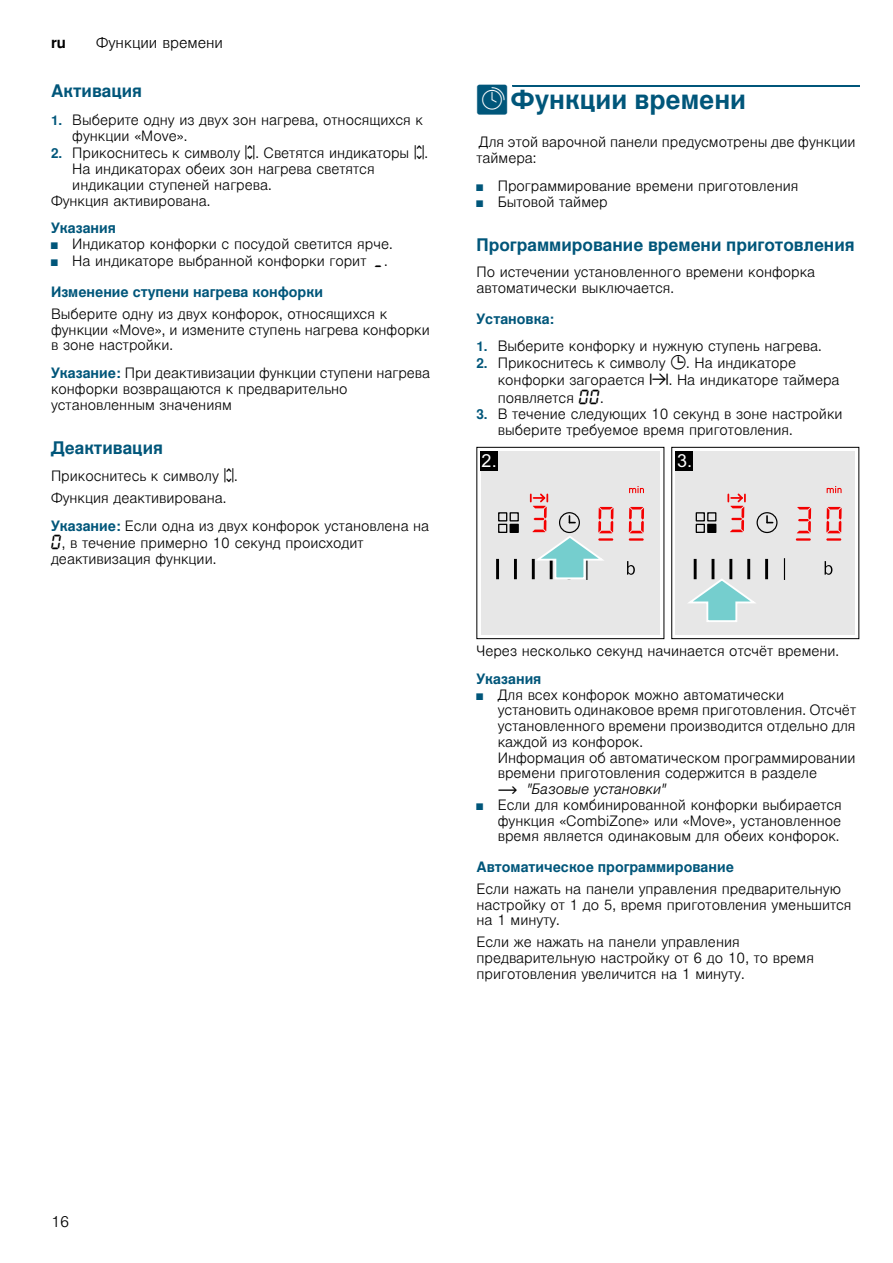
<style>
.page{position:relative;width:893px;height:1263px;background:#fff}
.page>*{position:absolute;margin:0;border:0;box-sizing:border-box;transform-origin:0 0}
.t1{font:700 26.25px "Nimbus San L";color:#00567a}
.t2{font:700 17.25px "Nimbus San L";color:#00567a}
.t3{font:300 15px "Nimbus San L";color:#000}
.t4{font:700 15px "Nimbus San L";color:#000}
.t5{font:300 14.25px/15.8px "Nimbus San L";color:#000}
.t6{font:700 14.25px "Nimbus San L";color:#00567a}
.s1{font-weight:700;font-size:13.5px;color:#00567a}
.s2{font-family:"BSH Symb PH4";font-weight:400;font-size:15.75px}
.s3{font-size:9px;color:#00567a}
.s4{font-family:"BSH Symb All";font-weight:400;font-size:15.75px}
.s5{font-weight:700;color:#00567a}
.s6{font-family:"BSH Symb PG2";font-weight:400;font-size:27px}
.s7{font-family:"BSH Symb PH1";font-weight:400;font-size:15.75px}
.s8{font-family:"BSH Symb PH1";font-weight:400}
.s9{font-style:italic}
</style>
<div class="page">
<div style="left:512px;top:85px;width:347px;height:2px;border:1px solid #00567a"></div>
<svg style="left:477px;top:447px;width:187px;height:192px;background:#dcdada"></svg>
<svg style="left:672px;top:447px;width:186px;height:192px;background:#dbdada"></svg>
<p class="t4" style="left:51px;top:34px;width:16px">ru</p>
<p class="t3" style="left:96px;top:33px;width:128px">Функции времени</p>
<p class="t2" style="left:51px;top:80px;width:93px">Активация</p>
<p class="t5" style="left:72px;top:111px;width:352px;text-indent:-21px"><span class="s1">1.</span> Выберите одну из двух зон нагрева, относящихся к функции «Move».</p>
<p class="t5" style="left:51px;top:144px;width:378px"><span class="s1">2.</span> Прикоснитесь к символу <span class="s2">ÿ</span>. Светятся индикаторы <span class="s2">ÿ</span>.</p>
<p class="t5" style="left:72px;top:160px;width:304px">На индикаторах обеих зон нагрева светятся</p>
<p class="t5" style="left:72px;top:176px;width:201px">индикации ступеней нагрева.</p>
<p class="t5" style="left:51px;top:191px;width:161px">Функция активирована.</p>
<p class="t6" style="left:51px;top:219px;width:66px">Указания</p>
<p class="t5" style="left:51px;top:235px;width:343px"><span class="s3">■</span> Индикатор конфорки с посудой светится ярче.</p>
<p class="t5" style="left:51px;top:244px;width:338px;line-height:31.2px"><span class="s3">■</span> На индикаторе выбранной конфорки горит <span class="s4">¬</span>.<br><span class="s5">Изменение ступени нагрева конфорки</span></p>
<p class="t5" style="left:51px;top:305px;width:380px">Выберите одну из двух конфорок, относящихся к функции «Move», и измените ступень нагрева конфорки в зоне настройки.</p>
<p class="t5" style="left:51px;top:364px;width:381px"><span class="s5">Указание:</span> При деактивизации функции ступени нагрева конфорки возвращаются к предварительно установленным значениям</p>
<p class="t2" style="left:51px;top:437px;width:113px">Деактивация</p>
<p class="t5" style="left:51px;top:464px;width:188px;line-height:22.2px">Прикоснитесь к символу <span class="s2">ÿ</span>.<br>Функция деактивирована.</p>
<p class="t5" style="left:51px;top:516px;width:380px;line-height:16.5px"><span class="s5">Указание:</span> Если одна из двух конфорок установлена на <span class="s4">‹</span>, в течение примерно 10 секунд происходит деактивизация функции.</p>
<h1 class="t1" style="left:476px;top:84px;width:271px"><span class="s6">O</span>Функции времени</h1>
<p class="t5" style="left:476px;top:133px;width:380px">Для этой варочной панели предусмотрены две функции таймера:</p>
<p class="t5" style="left:476px;top:177px;width:323px"><span class="s3">■</span> Программирование времени приготовления</p>
<p class="t5" style="left:476px;top:192px;width:133px"><span class="s3">■</span> Бытовой таймер</p>
<p class="t2" style="left:476px;top:235px;width:379px">Программирование времени приготовления</p>
<p class="t5" style="left:476px;top:263px;width:340px">По истечении установленного времени конфорка автоматически выключается.</p>
<p class="t6" style="left:476px;top:310px;width:79px">Установка:</p>
<p class="t5" style="left:476px;top:337px;width:347px"><span class="s1">1.</span> Выберите конфорку и нужную ступень нагрева.</p>
<p class="t5" style="left:497px;top:353px;width:343px;line-height:17.2px;text-indent:-21px"><span class="s1">2.</span> Прикоснитесь к символу <span class="s4">0</span>. На индикаторе конфорки загорается <span class="s7">x</span>. На индикаторе таймера появляется <span class="s4">‹‹</span>.</p>
<p class="t5" style="left:497px;top:405px;width:346px;text-indent:-21px"><span class="s1">3.</span> В течение следующих 10 секунд в зоне настройки выберите требуемое время приготовления.</p>
<p class="t5" style="left:476px;top:642px;width:364px">Через несколько секунд начинается отсчёт времени.</p>
<p class="t6" style="left:476px;top:670px;width:66px">Указания</p>
<p class="t5" style="left:497px;top:685px;width:360px;text-indent:-21px"><span class="s3">■</span> Для всех конфорок можно автоматически установить одинаковое время приготовления. Отсчёт установленного времени производится отдельно для каждой из конфорок.<br>Информация об автоматическом программировании времени приготовления содержится в разделе<br><span class="s8">~</span> <span class="s9">"Базовые установки"</span></p>
<p class="t5" style="left:497px;top:795px;width:345px;text-align:justify;text-indent:-21px"><span class="s3">■</span> Если для комбинированной конфорки выбирается функция «CombiZone» или «Move», установленное время является одинаковым для обеих конфорок.</p>
<p class="t6" style="left:476px;top:858px;width:259px">Автоматическое программирование</p>
<p class="t5" style="left:476px;top:879px;width:376px">Если нажать на панели управления предварительную настройку от 1 до 5, время приготовления уменьшится на 1 минуту.</p>
<p class="t5" style="left:476px;top:933px;width:339px">Если же нажать на панели управления предварительную настройку от 6 до 10, то время приготовления увеличится на 1 минуту.</p>
<p class="t3" style="left:51px;top:1211px;width:20px">16</p>
</div>
